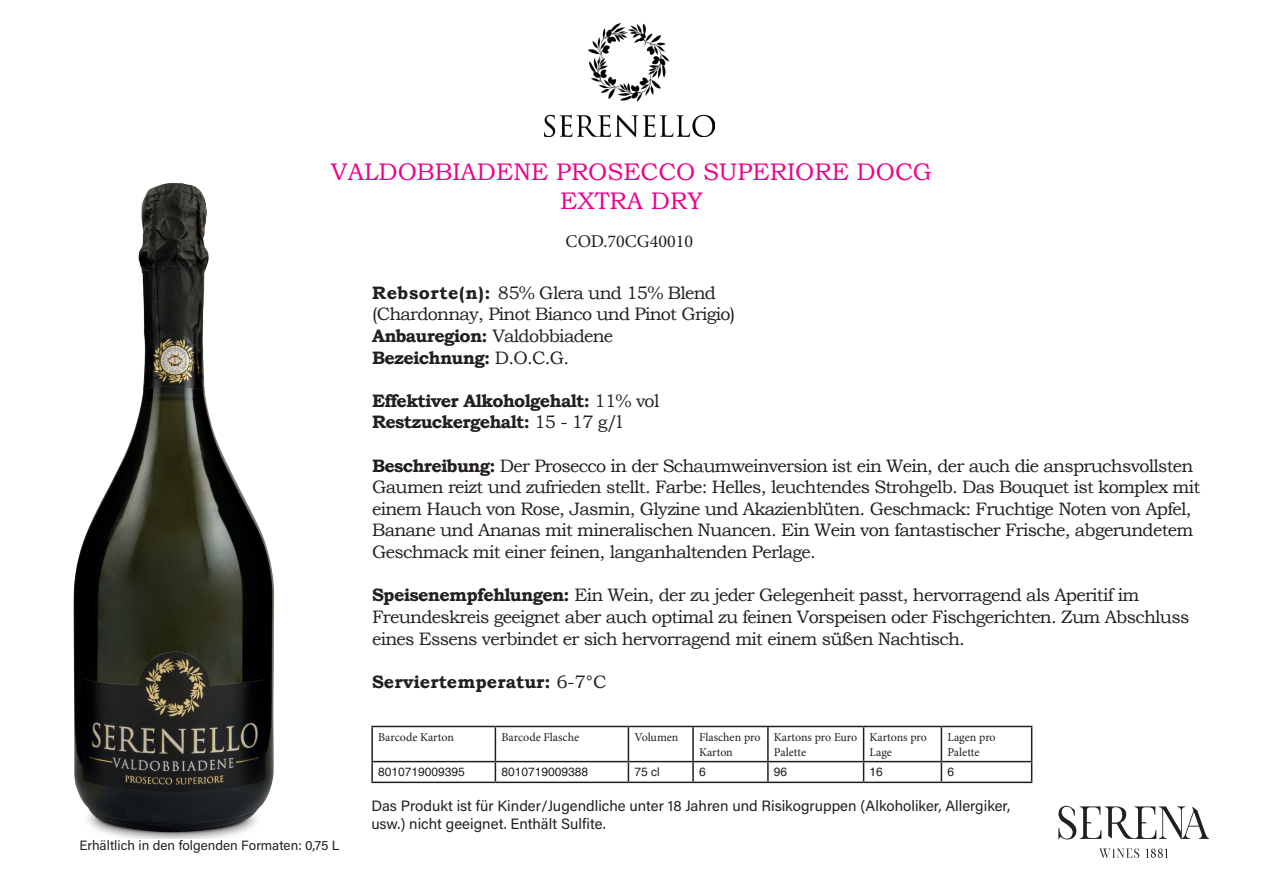
<style>
.page{position:relative;width:1263px;height:893px;background:#fff}
.page>*{position:absolute;margin:0;border:0;box-sizing:border-box;transform-origin:0 0}
.t1{font:24px "Bookman Old Style";color:#ed028c}
.t2{font:18px/21.6px "Bookman Old Style";letter-spacing:-.04em;color:#231f20}
.t3{font:700 18px "Bookman Old Style";letter-spacing:-.04em;color:#231f20}
.t4{font:700 18px "Bookman Old Style";color:#231f20}
.t5{font:18px "Minion Pro";color:#231f20}
.t6{font:15px/18px "Acumin Variable Concept";letter-spacing:.02em;color:#231f20}
.t7{font:13.5px "Acumin Variable Concept";letter-spacing:.02em;color:#231f20}
.t8{font:12px/14.4px "Minion Pro";letter-spacing:-.005em;color:#231f20}
.t9{font:12px "Helvetica";color:#231f20}
.s1{font-weight:700}
.s2{font-weight:400}
</style>
<div class="page">
<svg style="left:1058px;top:806px;width:151px;height:33px"></svg>
<svg style="left:1146px;top:848px;width:22px;height:10px"></svg>
<svg style="left:1099px;top:848px;width:40px;height:10px"></svg>
<img style="left:544px;top:24px;width:170px;height:112px">
<img style="left:73px;top:183px;width:201px;height:656px">
<hr style="left:371px;top:726px;width:124px;height:1px;background:#231f20">
<hr style="left:371px;top:727px;width:2px;height:34px;background:#231f20">
<hr style="left:495px;top:726px;width:133px;height:1px;background:#231f20">
<hr style="left:495px;top:727px;width:1px;height:34px;background:#231f20">
<hr style="left:628px;top:726px;width:65px;height:1px;background:#231f20">
<hr style="left:628px;top:727px;width:1px;height:34px;background:#231f20">
<hr style="left:693px;top:726px;width:75px;height:1px;background:#231f20">
<hr style="left:692px;top:727px;width:2px;height:34px;background:#231f20">
<hr style="left:768px;top:726px;width:96px;height:1px;background:#231f20">
<hr style="left:767px;top:727px;width:2px;height:34px;background:#231f20">
<hr style="left:864px;top:726px;width:77px;height:1px;background:#231f20">
<hr style="left:863px;top:727px;width:1px;height:34px;background:#231f20">
<hr style="left:941px;top:726px;width:91px;height:1px;background:#231f20">
<hr style="left:941px;top:727px;width:1px;height:34px;background:#231f20">
<hr style="left:1031px;top:727px;width:1px;height:34px;background:#231f20">
<hr style="left:371px;top:761px;width:124px;height:1px;background:#231f20">
<hr style="left:371px;top:762px;width:2px;height:20px;background:#231f20">
<hr style="left:495px;top:761px;width:133px;height:1px;background:#231f20">
<svg style="left:495px;top:762px;width:1px;height:20px"></svg>
<hr style="left:628px;top:761px;width:65px;height:1px;background:#231f20">
<svg style="left:628px;top:762px;width:1px;height:20px"></svg>
<hr style="left:693px;top:761px;width:75px;height:1px;background:#231f20">
<hr style="left:692px;top:762px;width:2px;height:20px;background:#231f20">
<hr style="left:768px;top:761px;width:96px;height:1px;background:#231f20">
<hr style="left:767px;top:762px;width:2px;height:20px;background:#231f20">
<hr style="left:864px;top:761px;width:77px;height:1px;background:#231f20">
<svg style="left:863px;top:762px;width:1px;height:20px"></svg>
<hr style="left:941px;top:761px;width:91px;height:1px;background:#231f20">
<svg style="left:941px;top:762px;width:1px;height:20px"></svg>
<svg style="left:1031px;top:762px;width:1px;height:20px"></svg>
<hr style="left:371px;top:782px;width:124px;height:1px;background:#231f20">
<hr style="left:495px;top:782px;width:133px;height:1px;background:#231f20">
<hr style="left:628px;top:782px;width:65px;height:1px;background:#231f20">
<hr style="left:693px;top:782px;width:75px;height:1px;background:#231f20">
<hr style="left:768px;top:782px;width:96px;height:1px;background:#231f20">
<hr style="left:864px;top:782px;width:77px;height:1px;background:#231f20">
<hr style="left:941px;top:782px;width:91px;height:1px;background:#231f20">
<p class="t1" style="left:331px;top:156px;width:602px">VALDOBBIADENE PROSECCO SUPERIORE DOCG</p>
<p class="t1" style="left:560px;top:185px;width:144px">EXTRA DRY</p>
<p class="t5" style="left:566px;top:229px;width:129px">COD.70CG40010</p>
<p class="t2" style="left:372px;top:282px;width:345px"><span class="s1">Rebsorte(n):</span> 85% Glera und 15% Blend</p>
<p class="t2" style="left:372px;top:304px;width:365px">(Chardonnay, Pinot Bianco und Pinot Grigio)</p>
<p class="t2" style="left:372px;top:325px;width:243px"><span class="s1">Anbauregion:</span> Valdobbiadene</p>
<p class="t3" style="left:372px;top:344px;width:199px">Bezeichnung: <span class="s2">D.O.C.G.</span></p>
<p class="t3" style="left:372px;top:388px;width:289px">Effektiver Alkoholgehalt: <span class="s2">11% vol</span></p>
<p class="t3" style="left:372px;top:409px;width:252px">Restzuckergehalt: <span class="s2">15 - 17 g/l</span></p>
<p class="t2" style="left:372px;top:455px;width:829px"><span class="s1">Beschreibung:</span> Der Prosecco in der Schaumweinversion ist ein Wein, der auch die anspruchsvollsten Gaumen reizt und zufrieden stellt. Farbe: Helles, leuchtendes Strohgelb. Das Bouquet ist komplex mit einem Hauch von Rose, Jasmin, Glyzine und Akazienblüten. Geschmack: Fruchtige Noten von Apfel, Banane und Ananas mit mineralischen Nuancen. Ein Wein von fantastischer Frische, abgerundetem Geschmack mit einer feinen, langanhaltenden Perlage.</p>
<p class="t2" style="left:372px;top:584px;width:819px"><span class="s1">Speisenempfehlungen:</span> Ein Wein, der zu jeder Gelegenheit passt, hervorragend als Aperitif im<br>Freundeskreis geeignet aber auch optimal zu feinen Vorspeisen oder Fischgerichten. Zum Abschluss eines Essens verbindet er sich hervorragend mit einem süßen Nachtisch.</p>
<p class="t4" style="left:372px;top:668px;width:236px">Serviertemperatur: <span class="s2">6-7°C</span></p>
<p class="t7" style="left:79px;top:836px;width:261px">Erhältlich in den folgenden Formaten: 0,75 L</p>
<p class="t8" style="left:378px;top:730px;width:77px">Barcode Karton</p>
<p class="t8" style="left:501px;top:730px;width:79px">Barcode Flasche</p>
<p class="t8" style="left:634px;top:730px;width:46px">Volumen</p>
<p class="t8" style="left:699px;top:730px;width:63px">Flaschen pro<br>Karton</p>
<p class="t8" style="left:774px;top:730px;width:85px">Kartons pro Euro<br>Palette</p>
<p class="t8" style="left:870px;top:730px;width:59px">Kartons pro<br>Lage</p>
<p class="t8" style="left:947px;top:730px;width:50px">Lagen pro<br>Palette</p>
<p class="t9" style="left:378px;top:765px;width:88px">8010719009395</p>
<p class="t9" style="left:501px;top:765px;width:88px">8010719009388</p>
<p class="t9" style="left:634px;top:765px;width:27px">75 cl</p>
<p class="t9" style="left:699px;top:765px;width:8px">6</p>
<p class="t9" style="left:774px;top:765px;width:15px">96</p>
<p class="t9" style="left:870px;top:765px;width:15px">16</p>
<p class="t9" style="left:947px;top:765px;width:8px">6</p>
<p class="t6" style="left:371px;top:796px;width:640px">Das Produkt ist für Kinder/Jugendliche unter 18 Jahren und Risikogruppen (Alkoholiker, Allergiker, usw.) nicht geeignet. Enthält Sulfite.</p>
</div>
